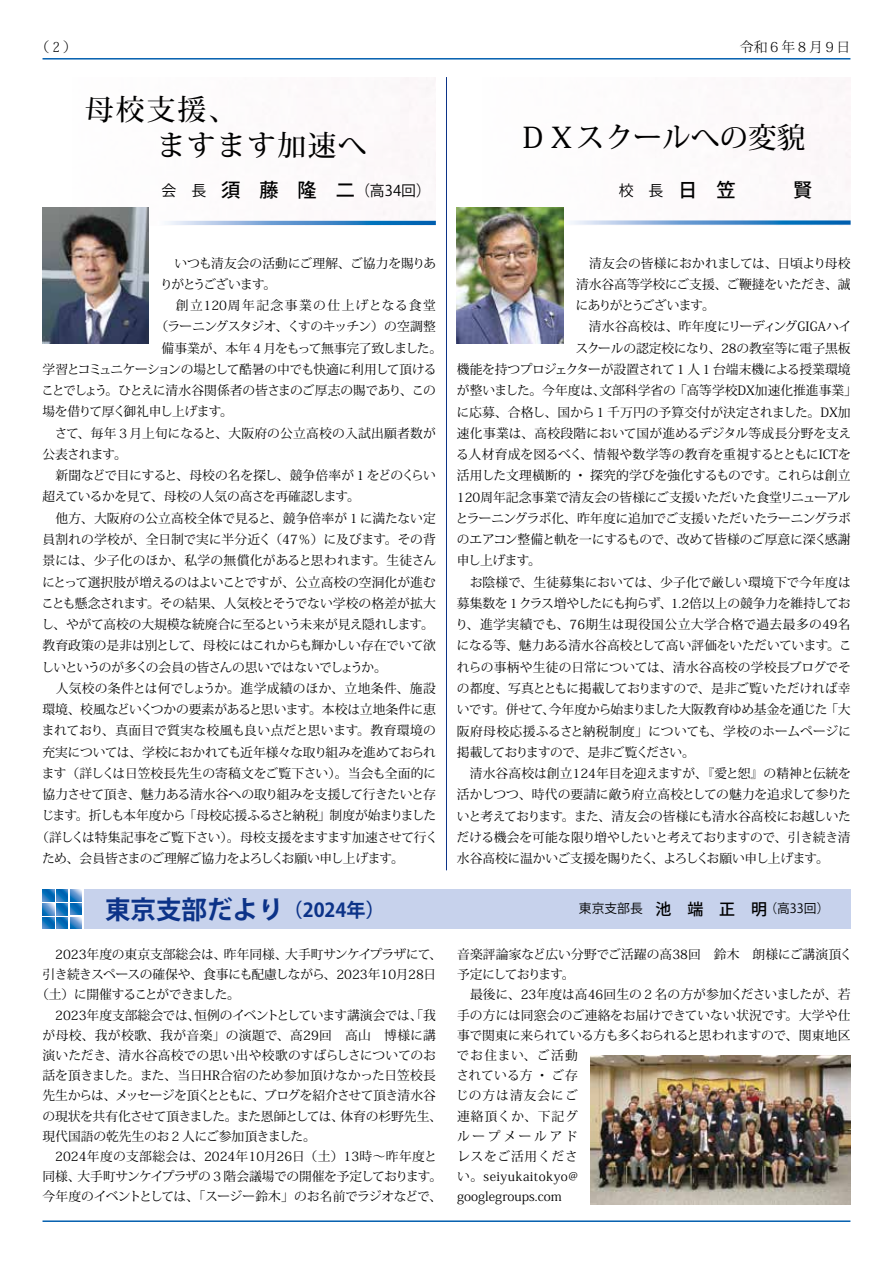
<style>
.page{position:relative;width:893px;height:1263px;background:#fff}
.page>*{position:absolute;margin:0;border:0;box-sizing:border-box;transform-origin:0 0}
.t1{font:500 28.65px/36.2px "Koz Min Pro";letter-spacing:.05em;color:#000}
.t2{font:500 28.65px "Koz Min Pro";color:#000}
.t3{font:700 25.5px "Koz Go Pro";color:#0c3388}
.t4{font:14.85px "Koz Go Pro";color:#000}
.t5{font:300 13.8px "Koz Min Pro";color:#000}
.t6{font:12.75px "Koz Min Pro";letter-spacing:-.01em;color:#000}
.t7{font:12.75px "Koz Min Pro";letter-spacing:-.03em;color:#000}
.t8{font:12.75px/20.2px "Koz Min Pro";letter-spacing:.01em;color:#000}
.t9{font:12.75px "Koz Min Pro";letter-spacing:.02em;color:#000}
.t10{font:12.75px "Koz Min Pro";letter-spacing:.015em;color:#000}
.t11{font:12.75px "Koz Min Pro";letter-spacing:-.06em;color:#000}
.t12{font:12.75px "Koz Min Pro";letter-spacing:-.05em;color:#000}
.t13{font:12.75px "Koz Min Pro";letter-spacing:-.055em;color:#000}
.t14{font:12.75px "Koz Min Pro";letter-spacing:-.065em;color:#000}
.t15{font:12.75px "Koz Min Pro";letter-spacing:-.04em;color:#000}
.t16{font:12.75px "Koz Min Pro";letter-spacing:.035em;color:#000}
.t17{font:12.75px "Koz Min Pro";letter-spacing:-.035em;color:#000}
.t18{font:12.75px "Koz Min Pro";letter-spacing:.03em;color:#000}
.t19{font:12.75px "Koz Min Pro";letter-spacing:-.09em;color:#000}
.t20{font:12.75px "Koz Min Pro";letter-spacing:.11em;color:#000}
.t21{font:12.75px "Koz Min Pro";letter-spacing:-.07em;color:#000}
.t22{font:12.75px "Koz Go Pro";color:#000}
.t23{font:12.75px "Koz Min Pro";letter-spacing:-.08em;color:#000}
.s1{font-weight:500;font-size:19.2px}
.s2{font-size:19.2px}
.s3{font-weight:500;font-size:15.9px}
</style>
<div class="page">
<hr style="left:43px;top:58px;width:807px;height:2px;background:#005eae">
<hr style="left:43px;top:1220px;width:807px;height:2px;background:#005eae">
<div style="left:84px;top:890px;width:766px;height:39px;background:#c7d2ec"></div>
<svg style="left:43px;top:890px;width:39px;height:39px;background:#4a90ca"></svg>
<img style="left:72px;top:77px;width:364px;height:144px">
<svg style="left:165px;top:221px;width:271px;height:4px"></svg>
<svg style="left:563px;top:220px;width:288px;height:5px"></svg>
<hr style="left:446px;top:77px;width:1px;height:793px;background:#0c3388">
<img style="left:591px;top:1055px;width:259px;height:149px">
<img style="left:43px;top:208px;width:106px;height:136px">
<img style="left:457px;top:208px;width:106px;height:136px">
<p class="t5" style="left:36px;top:38px;width:43px">（ 2 ）</p>
<p class="t5" style="left:740px;top:38px;width:112px">令和６年８月９日</p>
<h1 class="t1" style="left:157px;top:91px;width:211px;text-indent:-72px">母校支援、<br>ますます加速へ</h1>
<p class="t4" style="left:162px;top:180px;width:271px">会　長　<span class="s1">須　藤　隆　二</span>（高34回）</p>
<h1 class="t2" style="left:519px;top:117px;width:289px">ＤＸスクールへの変貌</h1>
<p class="t6" style="left:162px;top:254px;width:276px">　いつも清友会の活動にご理解、ご協力を賜りあ</p>
<p class="t19" style="left:160px;top:275px;width:118px">りがとうございます。</p>
<p class="t20" style="left:162px;top:296px;width:276px">　創立120周年記念事業の仕上げとなる食堂</p>
<p class="t12" style="left:155px;top:318px;width:282px">（ラーニングスタジオ、くすのキッチン）の空調整</p>
<p class="t7" style="left:162px;top:339px;width:282px">備事業が、本年４月をもって無事完了致しました。</p>
<p class="t13" style="left:43px;top:360px;width:395px">学習とコミュニケーションの場として酷暑の中でも快適に利用して頂ける</p>
<p class="t12" style="left:42px;top:381px;width:396px">ことでしょう。ひとえに清水谷関係者の皆さまのご厚志の賜であり、この</p>
<p class="t11" style="left:43px;top:403px;width:192px">場を借りて厚く御礼申し上げます。</p>
<p class="t9" style="left:43px;top:424px;width:395px">　さて、毎年３月上旬になると、大阪府の公立高校の入試出願者数が</p>
<p class="t6" style="left:43px;top:445px;width:86px">公表されます。</p>
<p class="t6" style="left:43px;top:466px;width:395px">　新聞などで目にすると、母校の名を探し、競争倍率が１をどのくらい</p>
<p class="t7" style="left:43px;top:488px;width:319px">超えているかを見て、母校の人気の高さを再確認します。</p>
<p class="t8" style="left:43px;top:507px;width:395px">　他方、大阪府の公立高校全体で見ると、競争倍率が１に満たない定</p>
<p class="t6" style="left:43px;top:530px;width:395px">員割れの学校が、全日制で実に半分近く（47％）に及びます。その背</p>
<p class="t9" style="left:43px;top:551px;width:395px">景には、少子化のほか、私学の無償化があると思われます。生徒さん</p>
<p class="t6" style="left:42px;top:573px;width:395px">にとって選択肢が増えるのはよいことですが、公立高校の空洞化が進む</p>
<p class="t6" style="left:42px;top:594px;width:396px">ことも懸念されます。その結果、人気校とそうでない学校の格差が拡大</p>
<p class="t6" style="left:41px;top:615px;width:394px">し、やがて高校の大規模な統廃合に至るという未来が見え隠れします。</p>
<p class="t6" style="left:43px;top:637px;width:395px">教育政策の是非は別として、母校にはこれからも輝かしい存在でいて欲</p>
<p class="t11" style="left:41px;top:658px;width:347px">しいというのが多くの会員の皆さんの思いではないでしょうか。</p>
<p class="t9" style="left:43px;top:679px;width:395px">　人気校の条件とは何でしょうか。進学成績のほか、立地条件、施設</p>
<p class="t6" style="left:43px;top:700px;width:395px">環境、校風などいくつかの要素があると思います。本校は立地条件に恵</p>
<p class="t9" style="left:42px;top:722px;width:396px">まれており、真面目で質実な校風も良い点だと思います。教育環境の</p>
<p class="t7" style="left:43px;top:743px;width:395px">充実については、学校におかれても近年様々な取り組みを進めておられ</p>
<p class="t6" style="left:42px;top:764px;width:396px">ます（詳しくは日笠校長先生の寄稿文をご覧下さい）。当会も全面的に</p>
<p class="t7" style="left:43px;top:785px;width:395px">協力させて頂き、魅力ある清水谷への取り組みを支援して行きたいと存</p>
<p class="t14" style="left:41px;top:807px;width:396px">じます。折しも本年度から「母校応援ふるさと納税」制度が始まりました</p>
<p class="t6" style="left:36px;top:828px;width:403px">（詳しくは特集記事をご覧下さい）。母校支援をますます加速させて行く</p>
<p class="t11" style="left:42px;top:849px;width:363px">ため、会員皆さまのご理解ご協力をよろしくお願い申し上げます。</p>
<h2 class="t3" style="left:105px;top:893px;width:281px">東京支部だより<span class="s2">（2024年）</span></h2>
<p class="t6" style="left:43px;top:945px;width:401px">　2023年度の東京支部総会は、昨年同様、大手町サンケイプラザにて、</p>
<p class="t6" style="left:43px;top:965px;width:395px">引き続きスペースの確保や、食事にも配慮しながら、2023年10月28日</p>
<p class="t23" style="left:36px;top:986px;width:205px">（土）に開催することができました。</p>
<p class="t6" style="left:43px;top:1006px;width:395px">　2023年度支部総会では、恒例のイベントとしています講演会では、「我</p>
<p class="t18" style="left:43px;top:1026px;width:395px">が母校、我が校歌、我が音楽」の演題で、高29回　高山　博様に講</p>
<p class="t8" style="left:43px;top:1045px;width:395px">演いただき、清水谷高校での思い出や校歌のすばらしさについてのお</p>
<p class="t6" style="left:43px;top:1066px;width:395px">話を頂きました。また、当日HR合宿のため参加頂けなかった日笠校長</p>
<p class="t15" style="left:43px;top:1087px;width:395px">先生からは、メッセージを頂くとともに、ブログを紹介させて頂き清水谷</p>
<p class="t7" style="left:42px;top:1107px;width:401px">の現状を共有化させて頂きました。また恩師としては、体育の杉野先生、</p>
<p class="t6" style="left:43px;top:1127px;width:275px">現代国語の乾先生のお２人にご参加頂きました。</p>
<p class="t8" style="left:43px;top:1146px;width:396px">　2024年度の支部総会は、2024年10月26日（土）13時～昨年度と</p>
<p class="t7" style="left:43px;top:1167px;width:401px">同様、大手町サンケイプラザの３階会議場での開催を予定しております。</p>
<p class="t7" style="left:43px;top:1187px;width:401px">今年度のイベントとしては、「スージー鈴木」のお名前でラジオなどで、</p>
<p class="t6" style="left:576px;top:254px;width:276px">　清友会の皆様におかれましては、日頃より母校</p>
<p class="t6" style="left:576px;top:275px;width:276px">清水谷高等学校にご支援、ご鞭撻をいただき、誠</p>
<p class="t19" style="left:576px;top:296px;width:140px">にありがとうございます。</p>
<p class="t6" style="left:576px;top:318px;width:277px">　清水谷高校は、昨年度にリーディングGIGAハイ</p>
<p class="t6" style="left:575px;top:339px;width:277px">スクールの認定校になり、28の教室等に電子黒板</p>
<p class="t6" style="left:457px;top:360px;width:395px">機能を持つプロジェクターが設置されて１人１台端末機による授業環境</p>
<p class="t6" style="left:457px;top:381px;width:401px">が整いました。今年度は、文部科学省の「高等学校DX加速化推進事業」</p>
<p class="t6" style="left:457px;top:403px;width:395px">に応募、合格し、国から１千万円の予算交付が決定されました。DX加</p>
<p class="t10" style="left:457px;top:424px;width:396px">速化事業は、高校段階において国が進めるデジタル等成長分野を支え</p>
<p class="t6" style="left:456px;top:445px;width:396px">る人材育成を図るべく、情報や数学等の教育を重視するとともにICTを</p>
<p class="t6" style="left:457px;top:467px;width:395px">活用した文理横断的・探究的学びを強化するものです。これらは創立</p>
<p class="t6" style="left:457px;top:488px;width:395px">120周年記念事業で清友会の皆様にご支援いただいた食堂リニューアル</p>
<p class="t6" style="left:456px;top:509px;width:397px">とラーニングラボ化、昨年度に追加でご支援いただいたラーニングラボ</p>
<p class="t6" style="left:457px;top:530px;width:395px">のエアコン整備と軌を一にするもので、改めて皆様のご厚意に深く感謝</p>
<p class="t6" style="left:457px;top:552px;width:86px">申し上げます。</p>
<p class="t10" style="left:457px;top:573px;width:395px">　お陰様で、生徒募集においては、少子化で厳しい環境下で今年度は</p>
<p class="t7" style="left:457px;top:594px;width:395px">募集数を１クラス増やしたにも拘らず、1.2倍以上の競争力を維持してお</p>
<p class="t16" style="left:456px;top:615px;width:397px">り、進学実績でも、76期生は現役国公立大学合格で過去最多の49名</p>
<p class="t7" style="left:457px;top:637px;width:397px">になる等、魅力ある清水谷高校として高い評価をいただいています。こ</p>
<p class="t10" style="left:457px;top:658px;width:395px">れらの事柄や生徒の日常については、清水谷高校の学校長ブログでそ</p>
<p class="t17" style="left:457px;top:679px;width:395px">の都度、写真とともに掲載しておりますので、是非ご覧いただければ幸</p>
<p class="t7" style="left:457px;top:700px;width:395px">いです。併せて、今年度から始まりました大阪教育ゆめ基金を通じた「大</p>
<p class="t10" style="left:457px;top:722px;width:396px">阪府母校応援ふるさと納税制度」についても、学校のホームページに</p>
<p class="t21" style="left:457px;top:743px;width:239px">掲載しておりますので、是非ご覧ください。</p>
<p class="t6" style="left:457px;top:764px;width:395px">　清水谷高校は創立124年目を迎えますが、『愛と恕』の精神と伝統を</p>
<p class="t6" style="left:457px;top:785px;width:396px">活かしつつ、時代の要請に敵う府立高校としての魅力を追求して参りた</p>
<p class="t6" style="left:457px;top:807px;width:396px">いと考えております。また、清友会の皆様にも清水谷高校にお越しいた</p>
<p class="t7" style="left:457px;top:828px;width:396px">だける機会を可能な限り増やしたいと考えておりますので、引き続き清</p>
<p class="t7" style="left:457px;top:849px;width:373px">水谷高校に温かいご支援を賜りたく、よろしくお願い申し上げます。</p>
<p class="t22" style="left:579px;top:900px;width:252px">東京支部長　<span class="s3">池　端　正　明</span> （高33回）</p>
<p class="t8" style="left:456px;top:944px;width:398px">音楽評論家など広い分野でご活躍の高38回　鈴木　朗様にご講演頂く予定にしております。<br>　最後に、23年度は高46回生の２名の方が参加くださいましたが、若手の方には同窓会のご連絡をお届けできていない状況です。大学や仕事で関東に来られている方も多くおられると思われますので、関東地区でお住まい、ご活動<br>されている方・ご存<br>じの方は清友会にご<br>連絡頂くか、下記グ<br>ループメールアド<br>レスをご活用くださ<br>い。seiyukaitokyo@<br>googlegroups.com</p>
</div>
